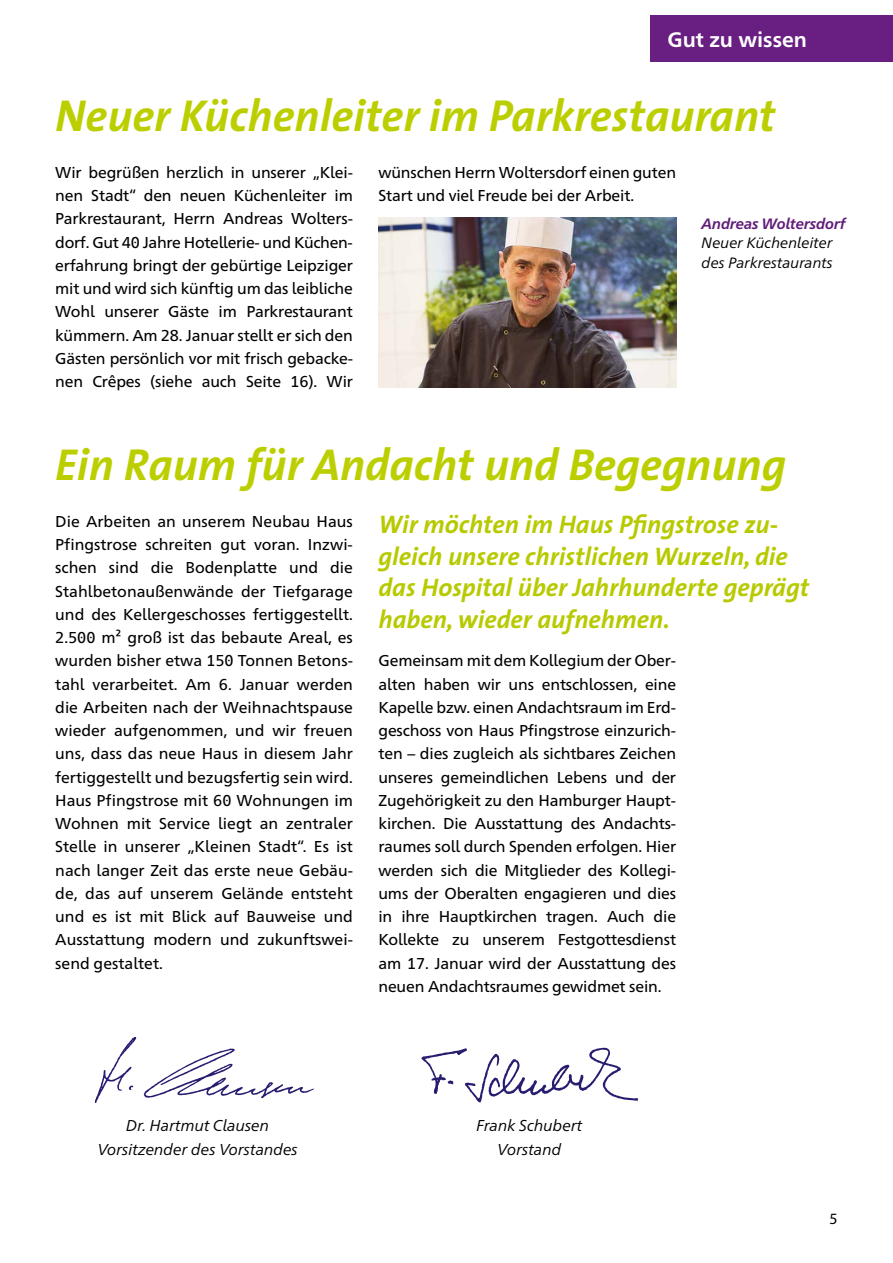
<style>
.page{position:relative;width:893px;height:1263px;background:#fff}
.page>*{position:absolute;margin:0;border:0;box-sizing:border-box;transform-origin:0 0}
.t1{font:italic 700 45px "The Sans";color:#bbcf00}
.t2{font:italic 700 25.5px/31.5px "The Sans";color:#b7ca00}
.t3{font:700 21px "Frutiger Neue 1450 Pro";color:#fff}
.t4{font:15.75px/23.2px "Frutiger Neue 1450 Pro";letter-spacing:-.01em;color:#000;text-align:justify}
.t5{font:italic 15.75px/23.2px "Frutiger Neue 1450 Pro";color:#000;text-align:center}
.t6{font:15.75px "Myriad Pro";color:#000}
.t7{font:italic 15px/19.5px "Frutiger Neue 1450 Pro";color:#000}
.t8{font:italic 700 15px "Frutiger Neue 1450 Pro";letter-spacing:-.01em;color:#621c79}
</style>
<div class="page">
<div style="left:651px;top:15px;width:242px;height:47px;background:#691f82"></div>
<svg style="left:144px;top:1048px;width:170px;height:50px"></svg>
<svg style="left:95px;top:1037px;width:41px;height:66px"></svg>
<svg style="left:421px;top:1047px;width:216px;height:55px"></svg>
<img style="left:378px;top:217px;width:298px;height:170px">
<h3 class="t3" style="left:668px;top:24px;width:141px">Gut zu wissen</h3>
<h1 class="t1" style="left:55px;top:79px;width:722px">Neuer Küchenleiter im Parkrestaurant</h1>
<p class="t4" style="left:55px;top:160px;width:299px">Wir begrüßen herzlich in unserer „Klei&shy;nen Stadt“ den neuen Küchenleiter im Parkrestaurant, Herrn Andreas Wolters&shy;dorf. Gut 40 Jahre Hotellerie- und Küchen&shy;erfahrung bringt der gebürtige Leipziger mit und wird sich künftig um das leibliche Wohl unserer Gäste im Parkrestaurant kümmern. Am 28. Januar stellt er sich den Gästen persönlich vor mit frisch gebacke&shy;nen Crêpes (siehe auch Seite 16). Wir</p>
<p class="t4" style="left:378px;top:160px;width:299px">wünschen Herrn Woltersdorf einen guten<br>Start und viel Freude bei der Arbeit.</p>
<p class="t8" style="left:702px;top:213px;width:145px">Andreas Woltersdorf</p>
<p class="t7" style="left:702px;top:232px;width:133px">Neuer Küchenleiter des Parkrestaurants</p>
<h1 class="t1" style="left:55px;top:427px;width:732px">Ein Raum für Andacht und Begegnung</h1>
<p class="t4" style="left:55px;top:508px;width:299px">Die Arbeiten an unserem Neubau Haus Pfingstrose schreiten gut voran. Inzwi&shy;schen sind die Bodenplatte und die Stahlbetonaußenwände der Tiefgarage und des Kellergeschosses fertiggestellt.<br>2.500 m² groß ist das bebaute Areal, es wurden bisher etwa 150 Tonnen Betons&shy;tahl verarbeitet. Am 6. Januar werden die Arbeiten nach der Weihnachtspause wieder aufgenommen, und wir freuen uns, dass das neue Haus in diesem Jahr fertiggestellt und bezugsfertig sein wird.<br>Haus Pfingstrose mit 60 Wohnungen im Wohnen mit Service liegt an zentraler Stelle in unserer „Kleinen Stadt“. Es ist nach langer Zeit das erste neue Gebäu&shy;de, das auf unserem Gelände entsteht und es ist mit Blick auf Bauweise und Ausstattung modern und zukunftswei&shy;send gestaltet.</p>
<h2 class="t2" style="left:378px;top:508px;width:432px">Wir möchten im Haus Pfingstrose zu&shy;gleich unsere christlichen Wurzeln, die das Hospital über Jahrhunderte geprägt haben, wieder aufnehmen.</h2>
<p class="t4" style="left:378px;top:648px;width:299px">Gemeinsam mit dem Kollegium der Ober&shy;alten haben wir uns entschlossen, eine Kapelle bzw. einen Andachtsraum im Erd&shy;geschoss von Haus Pfingstrose einzurich&shy;ten – dies zugleich als sichtbares Zeichen unseres gemeindlichen Lebens und der Zugehörigkeit zu den Hamburger Haupt&shy;kirchen. Die Ausstattung des Andachts&shy;raumes soll durch Spenden erfolgen. Hier werden sich die Mitglieder des Kollegi&shy;ums der Oberalten engagieren und dies in ihre Hauptkirchen tragen. Auch die Kollekte zu unserem Festgottesdienst am 17. Januar wird der Ausstattung des neuen Andachtsraumes gewidmet sein.</p>
<p class="t5" style="left:98px;top:1113px;width:202px">Dr. Hartmut Clausen<br>Vorsitzender des Vorstandes</p>
<p class="t5" style="left:476px;top:1113px;width:107px">Frank Schubert<br>Vorstand</p>
<p class="t6" style="left:830px;top:1209px;width:10px">5</p>
</div>
